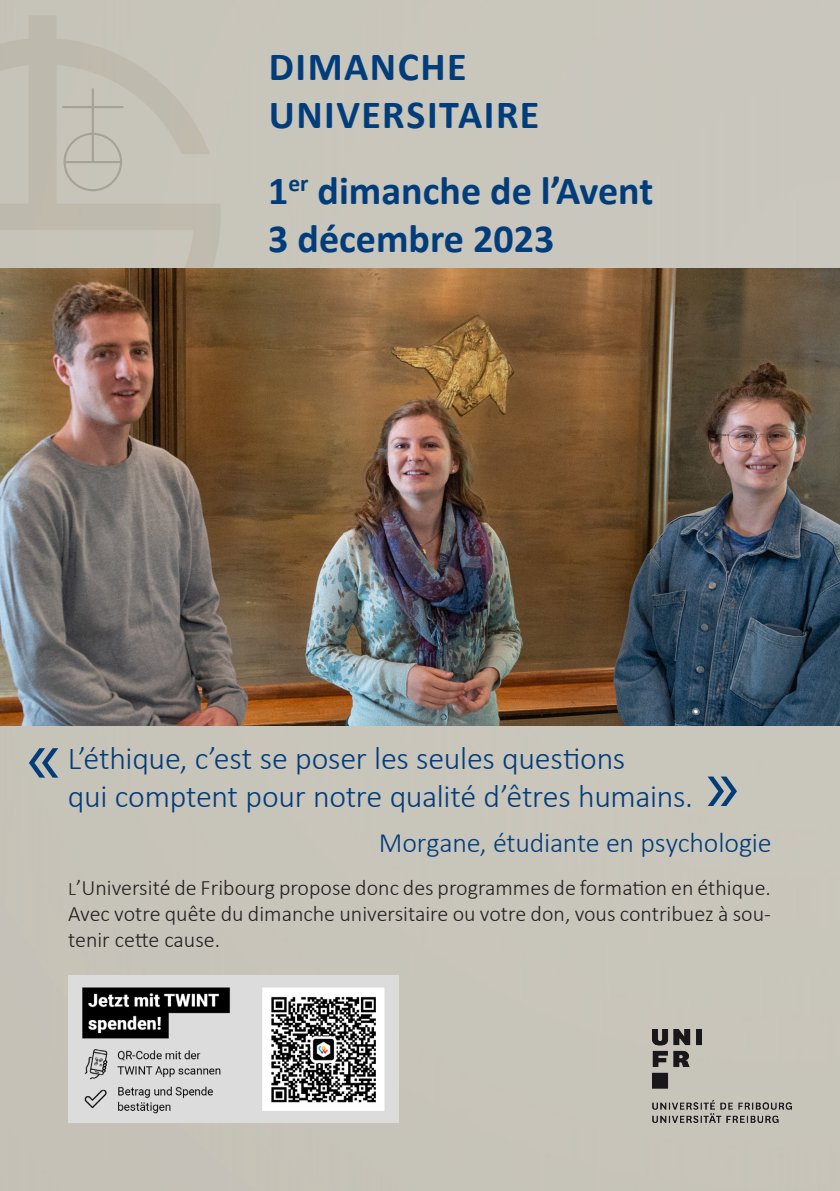
<style>
.page{position:relative;width:840px;height:1191px;background:#fff}
.page>*{position:absolute;margin:0;border:0;box-sizing:border-box;transform-origin:0 0}
.txt{font:80px "Myriad Pro";color:#013c7b}
.s_tit{font:700 40px/48px "Calibri";color:#013c7b}
.tit{font:700 40px/48px "Calibri";letter-spacing:.035em;color:#013c7b}
.tit-2{font:300 32px "Calibri";letter-spacing:-.01em;color:#013c7b}
.tit-3{font:300 28px "Calibri";letter-spacing:-.01em;color:#013c7b}
.txt-2{font:300 22px/26px "Calibri";color:#231f20}
.s1{font-size:19px}
</style>
<div class="page">
<div style="left:0;top:0;width:839px;height:1191px;background:#c8c5bb"></div>
<img style="left:68px;top:975px;width:330px;height:148px">
<svg style="left:0;top:15px;width:221px;height:254px;background:#c3bfb4"></svg>
<svg style="left:62px;top:88px;width:61px;height:103px;background:#c3bfb5"></svg>
<img style="left:652px;top:1030px;width:139px;height:93px">
<img style="left:0;top:269px;width:839px;height:457px">
<p class="tit" style="left:269px;top:42px;width:272px">DIMANCHE<br>UNIVERSITAIRE</p>
<p class="s_tit" style="left:268px;top:166px;width:386px">1<sup>er</sup> dimanche de l’Avent<br>3 décembre 2023</p>
<p class="txt" style="left:27px;top:707px;width:35px">«</p>
<p class="tit-2" style="left:68px;top:738px;width:558px">L’éthique, c’est se poser les seules questions</p>
<p class="tit-2" style="left:68px;top:776px;width:626px">qui comptent pour notre qualité d’êtres humains.</p>
<p class="tit-3" style="left:379px;top:825px;width:394px">Morgane, étudiante en psychologie</p>
<p class="txt" style="left:705px;top:735px;width:35px">»</p>
<p class="txt-2" style="left:68px;top:874px;width:704px"><span class="s1">L</span>’Université de Fribourg propose donc des programmes de formation en éthique.</p>
<p class="txt-2" style="left:68px;top:900px;width:703px">Avec votre quête du dimanche universitaire ou votre don, vous contribuez à sou&shy;tenir cette cause.</p>
</div>
